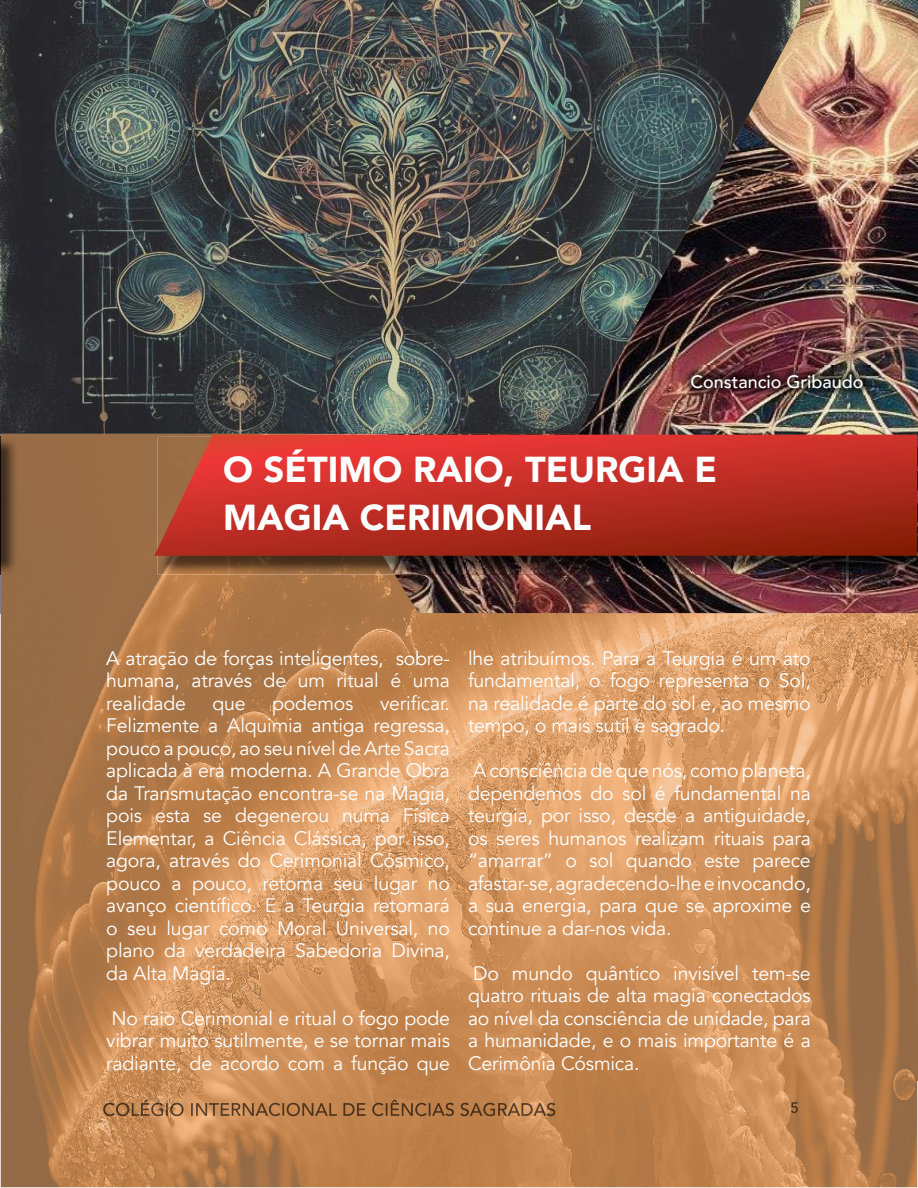
<style>
.page{position:relative;width:918px;height:1188px;background:#fff}
.page>*{position:absolute;margin:0;border:0;box-sizing:border-box;transform-origin:0 0}
.t1{font:900 36px/48px "Avenir";color:#fff}
.t2{font:19.5px/22.5px "Avenir";letter-spacing:-.01em;color:#fff;text-align:justify}
.t3{font:500 18px "Avenir";color:#fff}
</style>
<div class="page">
<img style="left:0;top:435px;width:1px;height:179px">
<img style="left:0;top:437px;width:1px;height:138px">
<img style="left:1px;top:434px;width:166px;height:753px">
<img style="left:167px;top:434px;width:140px;height:1px">
<img style="left:167px;top:575px;width:250px;height:343px">
<img style="left:417px;top:613px;width:292px;height:305px">
<img style="left:709px;top:613px;width:208px;height:574px">
<img style="left:167px;top:918px;width:542px;height:269px">
<svg style="left:791px;top:1102px;width:7px;height:11px"></svg>
<img style="left:103px;top:1100px;width:452px;height:16px">
<img style="left:1px;top:437px;width:1px;height:138px">
<img style="left:308px;top:0;width:610px;height:613px">
<img style="left:0;top:0;width:800px;height:434px">
<img style="left:683px;top:366px;width:188px;height:31px">
<img style="left:158px;top:556px;width:215px;height:19px">
<img style="left:373px;top:540px;width:545px;height:35px">
<svg style="left:154px;top:435px;width:763px;height:121px;background:#bc2f25"></svg>
<p class="t3" style="left:690px;top:366px;width:175px">Constancio Gribaudo</p>
<h1 class="t1" style="left:223px;top:445px;width:495px">O SÉTIMO RAIO, TEURGIA E<br>MAGIA CERIMONIAL</h1>
<p class="t2" style="left:106px;top:647px;width:345px">A atração de forças inteligentes, sobre&shy;humana, através de um ritual é uma realidade</p>
<p class="t2" style="left:106px;top:692px;width:345px;text-indent:274px">verificar.<br>Felizmente a Alquimia antiga regressa, pouco a pouco, ao seu nível de Arte Sacra aplicada à era moderna. A Grande Obra da Transmutação encontra-se na Magia, pois esta se degenerou numa Física Elementar, a Ciência Clássica, por isso, agora, através do Cerimonial Cósmico, pouco a pouco, retoma seu lugar no avanço científico. E a Teurgia retomará o seu lugar como Moral Universal, no plano da verdadeira Sabedoria Divina, da Alta Magia.</p>
<p class="t2" style="left:106px;top:1007px;width:345px">No raio Cerimonial e ritual o fogo pode vibrar muito sutilmente, e se tornar mais radiante, de acordo com a função que</p>
<p class="t2" style="left:212px;top:692px;width:35px">que</p>
<p class="t2" style="left:272px;top:692px;width:83px">podemos</p>
<p class="t2" style="left:468px;top:647px;width:344px">lhe atribuímos. Para a Teurgia é um ato fundamental, o fogo representa o Sol, na realidade é parte do sol e, ao mesmo tempo, o mais sutil e sagrado.</p>
<p class="t2" style="left:468px;top:759px;width:344px">A consciência de que nós, como planeta, dependemos do sol é fundamental na teurgia, por isso, desde a antiguidade, os seres humanos realizam rituais para “amarrar” o sol quando este parece afastar-se, agradecendo-lhe e invocando, a sua energia, para que se aproxime e continue a dar-nos vida.</p>
<p class="t2" style="left:468px;top:962px;width:344px">Do mundo quântico invisível tem-se quatro rituais de alta magia conectados ao nível da consciência de unidade, para a humanidade, e o mais importante é a Cerimônia Cósmica.</p>
</div>
